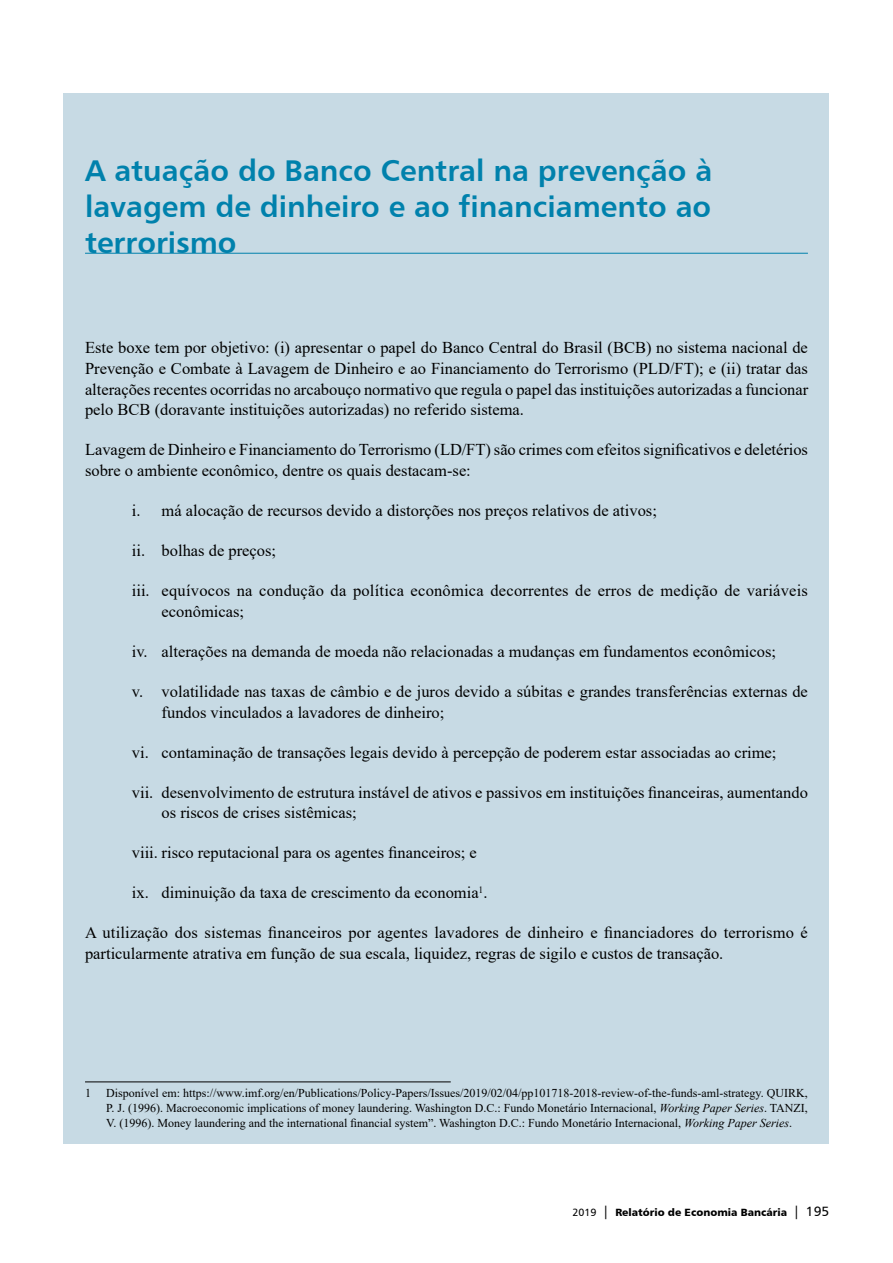
<style>
.page{position:relative;width:893px;height:1263px;background:#fff}
.page>*{position:absolute;margin:0;border:0;box-sizing:border-box;transform-origin:0 0}
.t1{font:30px/36px "Humanist 777 BT Bold B";color:#0081ac;text-align:justify}
.t2{font:16.5px/20.7px "Times New Roman";color:#000}
.t3{font:12px/15px "Times New Roman";color:#000;text-align:justify}
.t4{font:10.5px "Humanist 777 BT Black B";color:#000}
.s1{font-style:italic}
.s2{font-family:"Humanist 777 BT Roman B"}
.s3{font-family:"Humanist 777 BT Roman B";font-size:13.5px}
</style>
<div class="page">
<div style="left:64px;top:94px;width:765px;height:1050px;background:#c7dae4"></div>
<hr style="left:85px;top:253px;width:723px;height:1px;background:#0081ac">
<hr style="left:85px;top:1081px;width:366px;height:1px;background:#000">
<h1 class="t1" style="left:85px;top:152px;width:629px">A atuação do Banco Central na prevenção à lavagem de dinheiro e ao financiamento ao terrorismo</h1>
<p class="t2" style="left:85px;top:337px;width:725px;text-align:justify">Este boxe tem por objetivo: (i) apresentar o papel do Banco Central do Brasil (BCB) no sistema nacional de Prevenção e Combate à Lavagem de Dinheiro e ao Financiamento do Terrorismo (PLD/FT); e (ii) tratar das alterações recentes ocorridas no arcabouço normativo que regula o papel das instituições autorizadas a funcionar pelo BCB (doravante instituições autorizadas) no referido sistema.</p>
<p class="t2" style="left:85px;top:439px;width:724px">Lavagem de Dinheiro e Financiamento do Terrorismo (LD FT) são crimes com efeitos significativos e deletérios sobre o ambiente econômico, dentre os quais destacam‑se:</p>
<p class="t2" style="left:132px;top:499px;width:527px">i. má alocação de recursos devido a distorções nos preços relativos de ativos;</p>
<p class="t2" style="left:132px;top:539px;width:146px">ii. bolhas de preços;</p>
<p class="t2" style="left:162px;top:579px;width:648px;text-indent:-30px">iii. equívocos na condução da política econômica decorrentes de erros de medição de variáveis econômicas;</p>
<p class="t2" style="left:132px;top:640px;width:646px">iv. alterações na demanda de moeda não relacionadas a mudanças em fundamentos econômicos;</p>
<p class="t2" style="left:162px;top:680px;width:648px;text-indent:-30px">v. volatilidade nas taxas de câmbio e de juros devido a súbitas e grandes transferências externas de fundos vinculados a lavadores de dinheiro;</p>
<p class="t2" style="left:132px;top:741px;width:646px">vi. contaminação de transações legais devido à percepção de poderem estar associadas ao crime;</p>
<p class="t2" style="left:162px;top:781px;width:648px;text-indent:-30px">vii. desenvolvimento de estrutura instável de ativos e passivos em instituições financeiras, aumentando os riscos de crises sistêmicas;</p>
<p class="t2" style="left:132px;top:842px;width:347px">viii. risco reputacional para os agentes financeiros; e</p>
<p class="t2" style="left:132px;top:882px;width:357px">ix. diminuição da taxa de crescimento da economia<sup>1</sup>.</p>
<p class="t2" style="left:85px;top:922px;width:724px">A utilização dos sistemas financeiros por agentes lavadores de dinheiro e financiadores do terrorismo é particularmente atrativa em função de sua escala, liquidez, regras de sigilo e custos de transação.</p>
<p class="t3" style="left:85px;top:1085px;width:7px">1</p>
<p class="t3" style="left:106px;top:1085px;width:703px">Disponível em: https://www.imf.org/en/Publications/Policy-Papers/Issues/2019/02/04/pp101718-2018-review-of-the-funds-aml-strategy. QUIRK, P. J. (1996). Macroeconomic implications of money laundering. Washington D.C.: Fundo Monetário Internacional, <span class="s1">Working Paper Series</span>. TANZI, V. (1996). Money laundering and the international financial system”. Washington D.C.: Fundo Monetário Internacional, <span class="s1">Working Paper Series</span>.</p>
<p class="t4" style="left:572px;top:1205px;width:258px"><span class="s2">2019</span> <span class="s3">|</span> Relatório de Economia Bancária <span class="s3">| 195</span></p>
</div>
